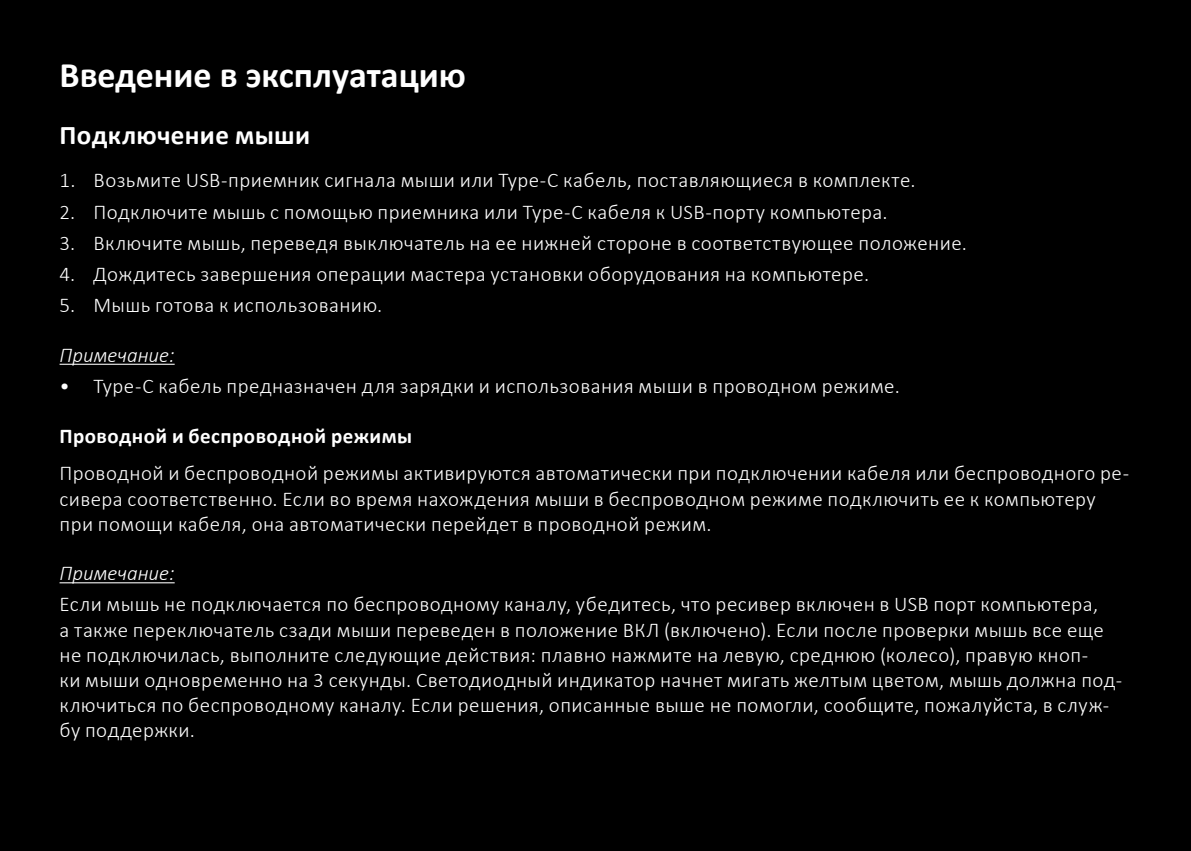
<style>
.page{position:relative;width:1191px;height:851px;background:#fff}
.page>*{position:absolute;margin:0;border:0;box-sizing:border-box;transform-origin:0 0}
.Заголовок_H1{font:700 36px "Calibri";color:#fff}
.Заголовок_H2{font:700 27px "Calibri";letter-spacing:.015em;color:#fff}
.t1{font:300 21px/25.2px "Calibri";letter-spacing:.02em;color:#fff}
.Заголовок_H3{font:700 21px "Calibri";letter-spacing:.02em;color:#fff}
.Примечание{font:italic 300 21px "Calibri";color:#fff}
</style>
<div class="page">
<div style="left:0;top:0;width:1191px;height:850px;background:#000"></div>
<hr style="left:60px;top:363px;width:115px;height:2px;background:#fff">
<hr style="left:60px;top:582px;width:115px;height:1px;background:#fff">
<p class="Заголовок_H1" style="left:60px;top:49px;width:408px">Введение в эксплуатацию</p>
<p class="Заголовок_H2" style="left:60px;top:116px;width:252px">Подключение мыши</p>
<p class="t1" style="left:60px;top:168px;width:857px">1. Возьмите USB-приемник сигнала мыши или Type-C кабель, поставляющиеся в комплекте.</p>
<p class="t1" style="left:60px;top:199px;width:829px">2. Подключите мышь с помощью приемника или Type-C кабеля к USB-порту компьютера.</p>
<p class="t1" style="left:60px;top:230px;width:909px">3. Включите мышь, переведя выключатель на ее нижней стороне в соответствующее положение.</p>
<p class="t1" style="left:60px;top:261px;width:811px">4. Дождитесь завершения операции мастера установки оборудования на компьютере.</p>
<p class="t1" style="left:60px;top:292px;width:324px">5. Мышь готова к использованию.</p>
<p class="Примечание" style="left:60px;top:341px;width:117px">Примечание:</p>
<p class="t1" style="left:60px;top:373px;width:842px">• Type-C кабель предназначен для зарядки и использования мыши в проводном режиме.</p>
<p class="Заголовок_H3" style="left:60px;top:421px;width:354px">Проводной и беспроводной режимы</p>
<p class="t1" style="left:60px;top:460px;width:1071px">Проводной и беспроводной режимы активируются автоматически при подключении кабеля или беспроводного ре&shy;сивера соответственно. Если во время нахождения мыши в беспроводном режиме подключить ее к компьютеру при помощи кабеля, она автоматически перейдет в проводной режим.</p>
<p class="Примечание" style="left:60px;top:560px;width:117px">Примечание:</p>
<p class="t1" style="left:60px;top:591px;width:1064px">Если мышь не подключается по беспроводному каналу, убедитесь, что ресивер включен в USB порт компьютера,<br>а также переключатель сзади мыши переведен в положение ВКЛ (включено). Если после проверки мышь все еще не подключилась, выполните следующие действия: плавно нажмите на левую, среднюю (колесо), правую кноп-<br>ки мыши одновременно на 3 секунды. Светодиодный индикатор начнет мигать желтым цветом, мышь должна под&shy;ключиться по беспроводному каналу. Если решения, описанные выше не помогли, сообщите, пожалуйста, в служ&shy;бу поддержки.</p>
</div>
